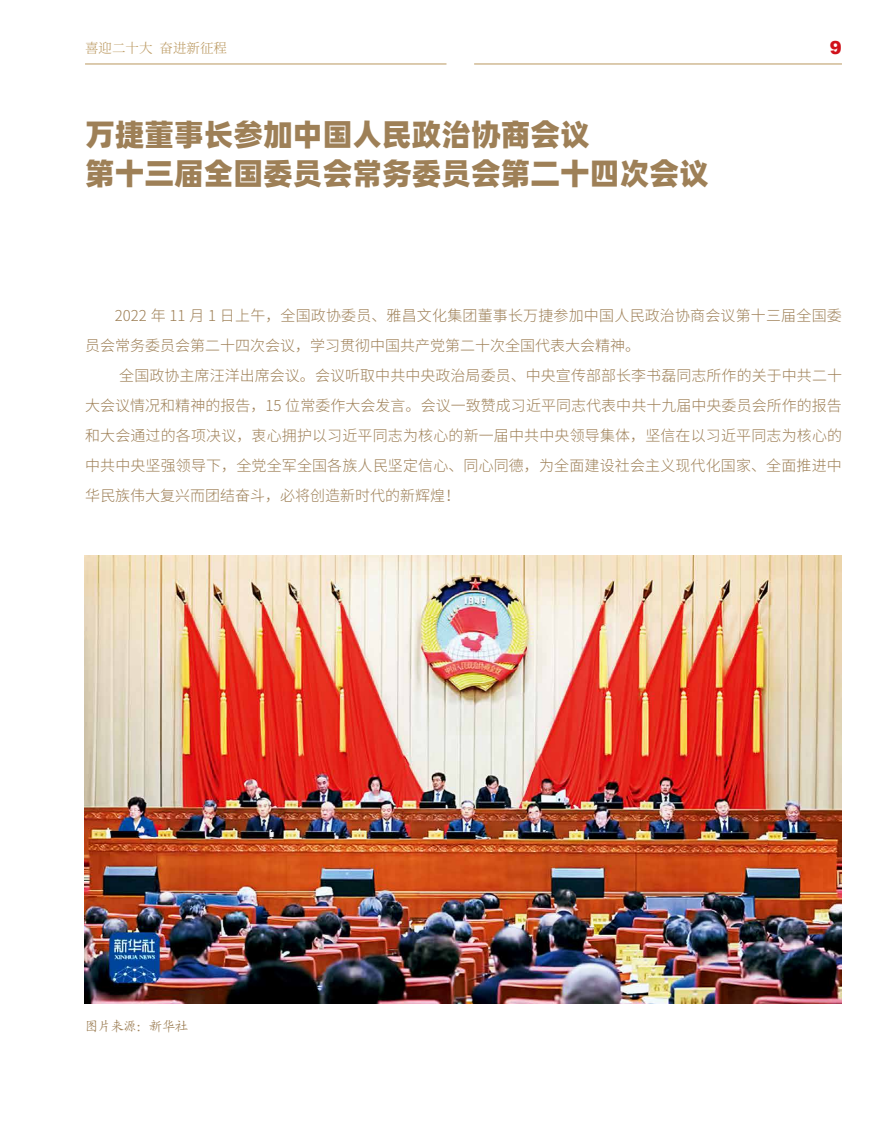
<style>
.page{position:relative;width:893px;height:1127px;background:#fff}
.page>*{position:absolute;margin:0;border:0;box-sizing:border-box;transform-origin:0 0}
.t1{font:30px/39px "Alibaba Pu Hui Ti H";color:#9e8057}
.t2{font:900 18px "Arial";color:#d0121b}
.t3{font:300 15px/30px "Source Han Sans CN";color:#9e8057}
.t4{font:300 13.5px "Source Han Serif CN";color:#ba985f}
.t5{font:13.5px "Kai Ti GB2312";letter-spacing:-.05em;color:#9e8057}
</style>
<div class="page">
<hr style="left:474px;top:64px;width:368px;height:1px;background:#ba985f">
<hr style="left:85px;top:64px;width:361px;height:1px;background:#ba985f">
<img style="left:85px;top:555px;width:757px;height:449px">
<p class="t4" style="left:85px;top:40px;width:143px">喜迎二十大 奋进新征程</p>
<p class="t2" style="left:830px;top:35px;width:14px">9</p>
<h1 class="t1" style="left:85px;top:113px;width:625px">万捷董事长参加中国人民政治协商会议<br>第十三届全国委员会常务委员会第二十四次会议</h1>
<p class="t3" style="left:85px;top:301px;width:758px;text-indent:30px">2022 年 11 月 1 日上午，全国政协委员、雅昌文化集团董事长万捷参加中国人民政治协商会议第十三届全国委员会常务委员会第二十四次会议，学习贯彻中国共产党第二十次全国代表大会精神。</p>
<p class="t3" style="left:85px;top:361px;width:759px;text-align:justify;text-indent:34px">全国政协主席汪洋出席会议。会议听取中共中央政治局委员、中央宣传部部长李书磊同志所作的关于中共二十大会议情况和精神的报告，15 位常委作大会发言。会议一致赞成习近平同志代表中共十九届中央委员会所作的报告和大会通过的各项决议，衷心拥护以习近平同志为核心的新一届中共中央领导集体，坚信在以习近平同志为核心的中共中央坚强领导下，全党全军全国各族人民坚定信心、同心同德，为全面建设社会主义现代化国家、全面推进中华民族伟大复兴而团结奋斗，必将创造新时代的新辉煌！</p>
<p class="t5" style="left:85px;top:1019px;width:105px">图片来源：新华社</p>
</div>
